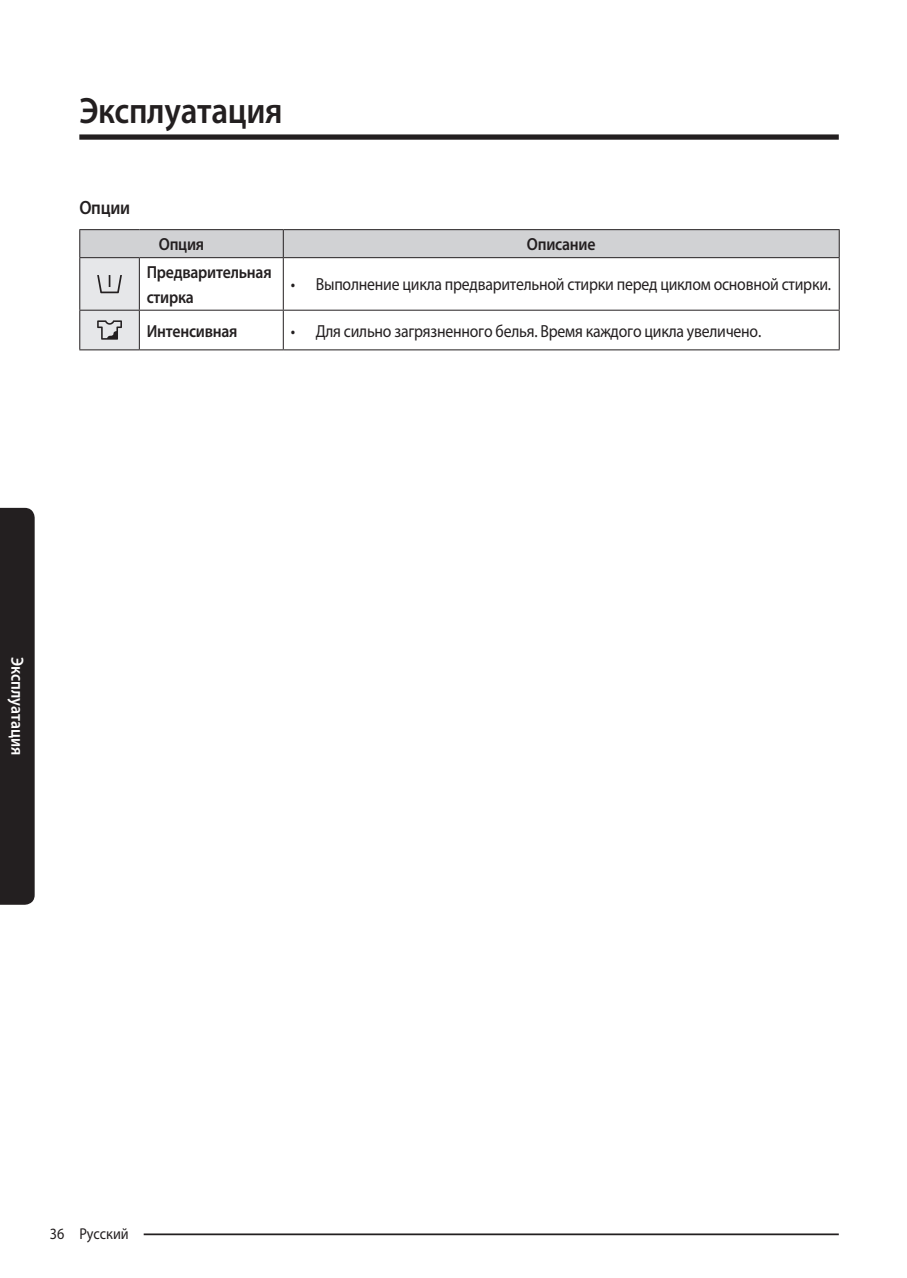
<style>
.page{position:relative;width:907px;height:1278px;background:#fff}
.page>*{position:absolute;margin:0;border:0;box-sizing:border-box;transform-origin:0 0}
.t1{font:600 36.75px "Myriad Pro";letter-spacing:-.01em;color:#231f20;scale:.9 1}
.t2{font:600 19.25px "Myriad Pro";letter-spacing:-.015em;color:#231f20;scale:.9 1}
.t3{font:17.5px "Myriad Pro";letter-spacing:-.015em;color:#231f20;scale:.9 1}
.P_Center{font:600 17.5px/24.5px "Myriad Pro";letter-spacing:-.015em;color:#231f20;scale:.9 1}
.Sidebar{font:600 17.5px "Myriad Pro";color:#fff;scale:.9 1}
.t4{font:15.75px "Myriad Pro";color:#231f20;scale:.9 1}
</style>
<div class="page">
<div style="left:79px;top:134px;width:759px;height:6px;background:#231f20"></div>
<hr style="left:79px;top:1233px;width:759px;height:2px;background:#231f20">
<div style="left:64px;top:1224px;width:80px;height:17px;background:#fff"></div>
<div style="left:0;top:508px;width:35px;height:397px;background:#231f20"></div>
<hr style="left:79px;top:229px;width:60px;height:1px;background:#231f20">
<hr style="left:139px;top:229px;width:144px;height:1px;background:#231f20">
<hr style="left:283px;top:229px;width:556px;height:1px;background:#231f20">
<svg style="left:79px;top:230px;width:760px;height:120px"></svg>
<h1 class="t1" style="left:79px;top:88px;width:227px">Эксплуатация</h1>
<h3 class="t2" style="left:79px;top:196px;width:58px">Опции</h3>
<p class="P_Center" style="left:159px;top:232px;width:52px">Опция</p>
<p class="P_Center" style="left:527px;top:232px;width:78px">Описание</p>
<p class="P_Center" style="left:147px;top:260px;width:140px">Предварительная стирка</p>
<p class="t3" style="left:291px;top:274px;width:602px">• Выполнение цикла предварительной стирки перед циклом основной стирки.</p>
<p class="P_Center" style="left:147px;top:318px;width:102px">Интенсивная</p>
<p class="t3" style="left:291px;top:320px;width:524px">• Для сильно загрязненного белья. Время каждого цикла увеличено.</p>
<p class="Sidebar" style="left:29px;top:657px;width:111px;rotate:90deg">Эксплуатация</p>
<p class="t4" style="left:50px;top:1224px;width:89px">36 Русский</p>
</div>
